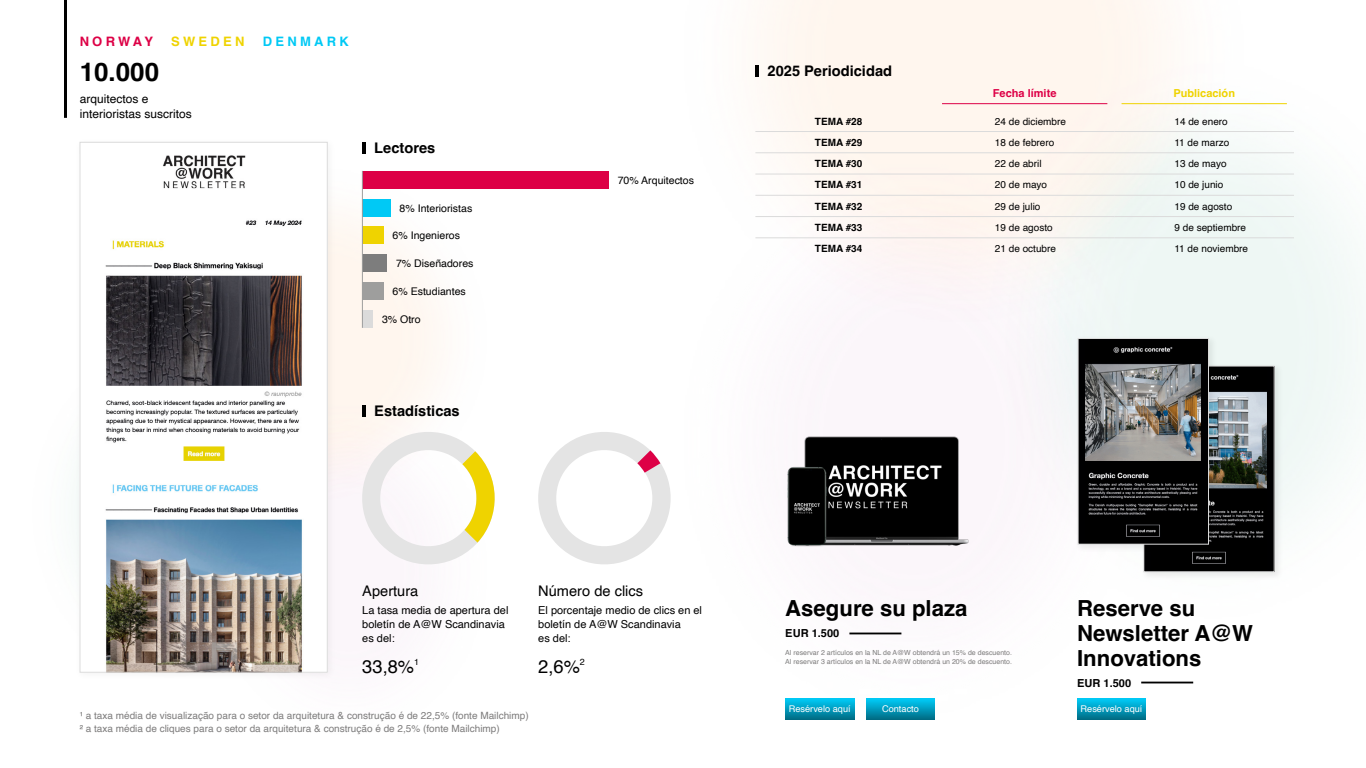
<style>
.page{position:relative;width:1366px;height:768px;background:#fff}
.page>*{position:absolute;margin:0;border:0;box-sizing:border-box;transform-origin:0 0}
.t1{font:700 26px "Helvetica";color:#000}
.t2{font:700 22.2px/25.3px "Helvetica";color:#000}
.t3{font:18.3px "Helvetica";color:#000}
.t4{font:700 14.6px "Helvetica";color:#000}
.t5{font:14.6px "Helvetica";color:#000}
.t6{font:700 13px "Helvetica";letter-spacing:.25em;color:#00c9f5}
.t7{font:700 13px "Helvetica";letter-spacing:.235em;color:#dd0046}
.t8{font:700 13px "Helvetica";letter-spacing:.25em;color:#efd300}
.t9{font:12px/15px "Helvetica";color:#000}
.t10{font:700 11.1px "Helvetica";color:#000}
.t11{font:11px/14px "Helvetica";color:#000}
.t12{font:700 11px "Helvetica";color:#dd0046}
.t13{font:700 11px "Helvetica";color:#efd300}
.t14{font:10.6px "Helvetica";color:#000}
.t15{font:10px/13px "Helvetica";color:#7d7c7c}
.t16{font:10px "Helvetica";color:#000}
.t17{font:700 10px "Helvetica";color:#000}
.t18{font:9.2px "Helvetica";color:#fff}
.t19{font:7px/9px "Helvetica";color:#7d7c7c}
</style>
<div class="page">
<img style="left:755px;top:0;width:603px;height:720px">
<img style="left:337px;top:153px;width:100px;height:345px">
<div style="left:1140px;top:362px;width:144px;height:219px;background:#000;opacity:.07"></div>
<div style="left:1144px;top:366px;width:130px;height:206px;background:#000001"></div>
<img style="left:1192px;top:375px;width:75px;height:189px">
<div style="left:1143px;top:366px;width:132px;height:206px;border:1px solid #dbdbdb"></div>
<div style="left:1074px;top:335px;width:144px;height:219px;background:#000;opacity:.07"></div>
<div style="left:1078px;top:338px;width:131px;height:206px;background:#000001"></div>
<img style="left:1085px;top:347px;width:116px;height:190px">
<div style="left:1078px;top:338px;width:131px;height:207px;border:1px solid #dbdbdb"></div>
<img style="left:770px;top:424px;width:205px;height:139px">
<div style="left:74px;top:136px;width:263px;height:546px;background:#000;opacity:.05"></div>
<img style="left:82px;top:154px;width:244px;height:517px">
<div style="left:80px;top:142px;width:248px;height:531px;border:1px solid #dbdbdb"></div>
<img style="left:785px;top:699px;width:69px;height:21px">
<img style="left:1077px;top:699px;width:69px;height:21px">
<img style="left:866px;top:699px;width:69px;height:21px">
<hr style="left:849px;top:633px;width:52px;height:1px;background:#000">
<hr style="left:1141px;top:682px;width:52px;height:1px;background:#000">
<hr style="left:64px;top:0;width:3px;height:118px;background:#000">
<div style="left:363px;top:171px;width:246px;height:18px;background:#dd0046"></div>
<div style="left:363px;top:199px;width:28px;height:17px;background:#00c9f5"></div>
<div style="left:363px;top:227px;width:21px;height:17px;background:#efd300"></div>
<div style="left:363px;top:254px;width:24px;height:18px;background:#7d7d7d"></div>
<div style="left:363px;top:282px;width:21px;height:18px;background:#9e9e9d"></div>
<div style="left:363px;top:310px;width:10px;height:18px;background:#dbdbdb"></div>
<hr style="left:362px;top:171px;width:1px;height:157px;background:#9e9e9d">
<hr style="left:362px;top:142px;width:4px;height:11px;background:#000">
<hr style="left:755px;top:65px;width:4px;height:11px;background:#000">
<svg style="left:356px;top:425px;width:139px;height:140px"></svg>
<svg style="left:538px;top:432px;width:133px;height:132px"></svg>
<hr style="left:362px;top:405px;width:4px;height:12px;background:#000">
<hr style="left:755px;top:131px;width:180px;height:1px;background:#dbdbdb">
<hr style="left:935px;top:131px;width:179px;height:1px;background:#dbdbdb">
<hr style="left:1114px;top:131px;width:180px;height:1px;background:#dbdbdb">
<hr style="left:755px;top:153px;width:180px;height:1px;background:#dbdbdb">
<hr style="left:935px;top:153px;width:179px;height:1px;background:#dbdbdb">
<hr style="left:1114px;top:153px;width:180px;height:1px;background:#dbdbdb">
<hr style="left:755px;top:174px;width:180px;height:1px;background:#dbdbdb">
<hr style="left:935px;top:174px;width:179px;height:1px;background:#dbdbdb">
<hr style="left:1114px;top:174px;width:180px;height:1px;background:#dbdbdb">
<hr style="left:755px;top:195px;width:180px;height:1px;background:#dbdbdb">
<hr style="left:935px;top:195px;width:179px;height:1px;background:#dbdbdb">
<hr style="left:1114px;top:195px;width:180px;height:1px;background:#dbdbdb">
<hr style="left:755px;top:216px;width:180px;height:1px;background:#dbdbdb">
<hr style="left:935px;top:216px;width:179px;height:1px;background:#dbdbdb">
<hr style="left:1114px;top:216px;width:180px;height:1px;background:#dbdbdb">
<hr style="left:755px;top:238px;width:180px;height:1px;background:#dbdbdb">
<hr style="left:935px;top:238px;width:179px;height:1px;background:#dbdbdb">
<hr style="left:1114px;top:238px;width:180px;height:1px;background:#dbdbdb">
<hr style="left:942px;top:103px;width:165px;height:1px;background:#dd0046">
<hr style="left:1122px;top:103px;width:165px;height:1px;background:#efd300">
<h3 class="t7" style="left:80px;top:33px;width:75px">NORWAY</h3>
<h3 class="t8" style="left:171px;top:33px;width:75px">SWEDEN</h3>
<h3 class="t6" style="left:263px;top:33px;width:87px">DENMARK</h3>
<h1 class="t1" style="left:80px;top:56px;width:81px">10.000</h1>
<p class="t9" style="left:80px;top:92px;width:114px">arquitectos e interioristas suscritos</p>
<h3 class="t4" style="left:374px;top:139px;width:63px">Lectores</h3>
<p class="t14" style="left:400px;top:200px;width:74px">8% Interioristas</p>
<p class="t14" style="left:393px;top:227px;width:69px">6% Ingenieros</p>
<p class="t14" style="left:396px;top:255px;width:79px">7% Diseñadores</p>
<p class="t14" style="left:393px;top:283px;width:75px">6% Estudiantes</p>
<p class="t14" style="left:382px;top:311px;width:40px">3% Otro</p>
<h3 class="t4" style="left:374px;top:402px;width:87px">Estadísticas</h3>
<p class="t14" style="left:618px;top:172px;width:78px">70% Arquitectos</p>
<h3 class="t4" style="left:768px;top:62px;width:126px">2025 Periodicidad</h3>
<p class="t12" style="left:993px;top:87px;width:65px">Fecha límite</p>
<p class="t13" style="left:1173px;top:87px;width:63px">Publicación</p>
<p class="t17" style="left:815px;top:115px;width:49px">TEMA #28</p>
<p class="t16" style="left:995px;top:113px;width:73px">24 de diciembre</p>
<p class="t16" style="left:1174px;top:113px;width:55px">14 de enero</p>
<p class="t17" style="left:815px;top:136px;width:49px">TEMA #29</p>
<p class="t16" style="left:995px;top:135px;width:61px">18 de febrero</p>
<p class="t16" style="left:1174px;top:135px;width:56px">11 de marzo</p>
<p class="t17" style="left:815px;top:158px;width:49px">TEMA #30</p>
<p class="t16" style="left:995px;top:156px;width:48px">22 de abril</p>
<p class="t16" style="left:1174px;top:156px;width:54px">13 de mayo</p>
<p class="t17" style="left:815px;top:179px;width:49px">TEMA #31</p>
<p class="t16" style="left:995px;top:177px;width:54px">20 de mayo</p>
<p class="t16" style="left:1174px;top:177px;width:50px">10 de junio</p>
<p class="t17" style="left:815px;top:200px;width:49px">TEMA #32</p>
<p class="t16" style="left:995px;top:198px;width:47px">29 de julio</p>
<p class="t16" style="left:1174px;top:198px;width:59px">19 de agosto</p>
<p class="t17" style="left:815px;top:221px;width:49px">TEMA #33</p>
<p class="t16" style="left:995px;top:220px;width:59px">19 de agosto</p>
<p class="t16" style="left:1174px;top:220px;width:73px">9 de septiembre</p>
<p class="t17" style="left:815px;top:243px;width:49px">TEMA #34</p>
<p class="t16" style="left:995px;top:241px;width:63px">21 de octubre</p>
<p class="t16" style="left:1174px;top:241px;width:75px">11 de noviembre</p>
<h3 class="t5" style="left:362px;top:580px;width:58px">Apertura</h3>
<p class="t11" style="left:362px;top:604px;width:148px">La tasa media de apertura del boletín de A@W Scandinavia es del:</p>
<h3 class="t3" style="left:362px;top:652px;width:58px">33,8%<sup>1</sup></h3>
<h3 class="t5" style="left:538px;top:580px;width:106px">Número de clics</h3>
<p class="t11" style="left:538px;top:604px;width:165px">El porcentaje medio de clics en el boletín de A@W Scandinavia<br>es del:</p>
<h3 class="t3" style="left:538px;top:652px;width:48px">2,6%<sup>2</sup></h3>
<p class="t15" style="left:80px;top:709px;width:451px">¹ a taxa média de visualização para o setor da arquitetura &amp; construção é de 22,5% (fonte Mailchimp)<br>² a taxa média de cliques para o setor da arquitetura &amp; construção é de 2,5% (fonte Mailchimp)</p>
<h2 class="t2" style="left:785px;top:598px;width:184px">Asegure su plaza</h2>
<p class="t10" style="left:785px;top:627px;width:56px">EUR 1.500</p>
<p class="t19" style="left:785px;top:648px;width:228px">Al reservar 2 artículos en la NL de A@W obtendrá un 15% de descuento.<br>Al reservar 3 artículos en la NL de A@W obtendrá un 20% de descuento.</p>
<h2 class="t2" style="left:1077px;top:598px;width:177px">Reserve su<br>Newsletter A@W<br>Innovations</h2>
<p class="t10" style="left:1077px;top:676px;width:56px">EUR 1.500</p>
<p class="t18" style="left:882px;top:702px;width:38px">Contacto</p>
<p class="t18" style="left:789px;top:702px;width:63px">Resérvelo aquí</p>
<p class="t18" style="left:1081px;top:702px;width:63px">Resérvelo aquí</p>
</div>
